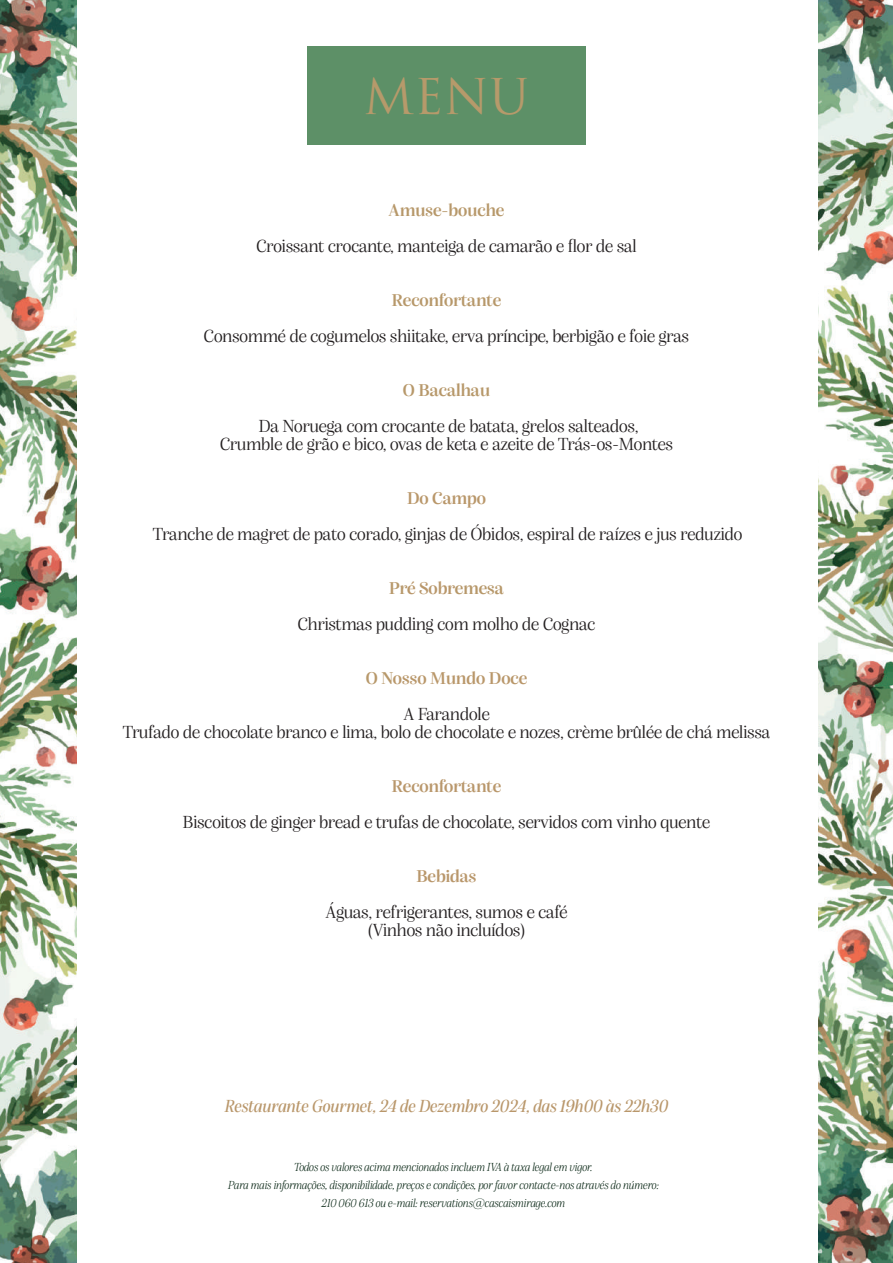
<style>
.page{position:relative;width:893px;height:1263px;background:#fff}
.page>*{position:absolute;margin:0;border:0;box-sizing:border-box;transform-origin:0 0}
.t1{font:48px "Trajan Pro 3";color:#b69a6b}
.t2{font:48px "Trajan Pro 3";color:#b7986a}
.t3{font:18px/18px "Alga";color:#231f20;text-align:center}
.t4{font:italic 500 18px "Alga";color:#b9976b}
.t5{font:600 18px "Alga";color:#b7986a}
.t6{font:600 18px "Alga";color:#b9976a}
.t7{font:600 18px "Alga";color:#b9976b}
.t8{font:italic 300 12px/18px "Alga";color:#00200e;text-align:center}
.s1{color:#b9976a}
.s2{color:#b7986a}
</style>
<div class="page">
<img style="left:0;top:0;width:77px;height:1263px">
<img style="left:818px;top:0;width:75px;height:1263px">
<div style="left:307px;top:47px;width:279px;height:98px;background:#5d9067"></div>
<h1 class="t1" style="left:363px;top:63px;width:167px">MENU</h1>
<h1 class="t2" style="left:371px;top:76px;width:154px">Menu</h1>
<p class="t5" style="left:389px;top:200px;width:117px">Amuse-bouche</p>
<p class="t3" style="left:256px;top:237px;width:382px">Croissant crocante, manteiga de camarão e flor de sal</p>
<p class="t5" style="left:392px;top:290px;width:111px">Reconfortante</p>
<p class="t3" style="left:204px;top:327px;width:487px">Consommé de cogumelos shiitake, erva príncipe, berbigão e foie gras</p>
<p class="t5" style="left:403px;top:380px;width:89px">O Bacalhau</p>
<p class="t3" style="left:220px;top:417px;width:454px">Da Noruega com crocante de batata, grelos salteados,<br>Crumble de grão e bico, ovas de keta e azeite de Trás-os-Montes</p>
<p class="t6" style="left:407px;top:488px;width:80px">Do Campo</p>
<p class="t3" style="left:153px;top:525px;width:591px">Tranche de magret de pato corado, ginjas de Óbidos, espiral de raízes e jus reduzido</p>
<p class="t5" style="left:389px;top:578px;width:116px">Pr<span class="s1">é Sobr</span>emesa</p>
<p class="t3" style="left:298px;top:615px;width:299px">Christmas pudding com molho de Cognac</p>
<p class="t6" style="left:366px;top:668px;width:163px"><span class="s2">O N</span>osso Mundo Doce</p>
<p class="t3" style="left:123px;top:705px;width:649px">A Farandole<br>Trufado de chocolate branco e lima, bolo de chocolate e nozes, crème brûlée de chá melissa</p>
<p class="t7" style="left:392px;top:776px;width:111px">Reconfortante</p>
<p class="t3" style="left:183px;top:813px;width:529px">Biscoitos de ginger bread e trufas de chocolate, servidos com vinho quente</p>
<p class="t7" style="left:416px;top:866px;width:62px">Bebidas</p>
<p class="t3" style="left:325px;top:903px;width:244px">Águas, refrigerantes, sumos e café (Vinhos não incluídos)</p>
<p class="t4" style="left:225px;top:1095px;width:445px">Restaurante Gourmet, 24 de Dezembro 2024, das 19h00 às 22h30</p>
<p class="t8" style="left:228px;top:1158px;width:432px">Todos os valores acima mencionados incluem IVA à taxa legal em vigor.<br>Para mais informações, disponibilidade, preços e condições, por favor contacte-nos através do número:<br>210 060 613 ou e-mail: reservations@cascaismirage.com</p>
</div>
